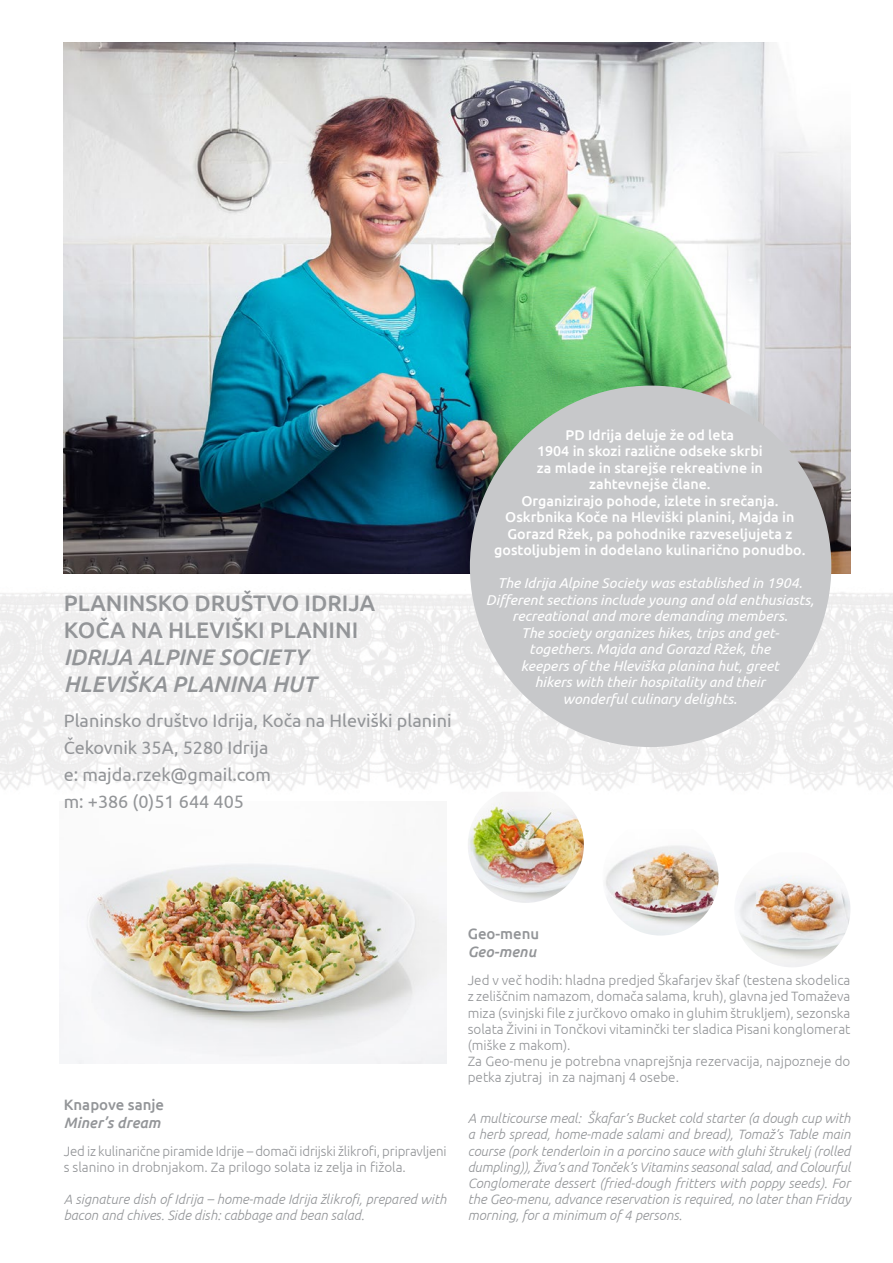
<style>
.page{position:relative;width:893px;height:1263px;background:#fff}
.page>*{position:absolute;margin:0;border:0;box-sizing:border-box;transform-origin:0 0}
.t1{font:500 22.5px/27px "Ubuntu";color:#939598}
.t2{font:italic 500 22.5px/27px "Ubuntu";color:#939598}
.t3{font:18px/27px "Ubuntu";color:#939598}
.t4{font:500 15px "Ubuntu";color:#939598}
.t5{font:italic 500 15px "Ubuntu";color:#939598}
.t6{font:italic 14.25px/16.5px "Ubuntu";color:#fff;text-align:center}
.t7{font:500 14.25px/16.5px "Ubuntu";color:#fff;text-align:center}
.t8{font:italic 300 13.5px/16.2px "Ubuntu";color:#939598}
.t9{font:300 13.5px/16.2px "Ubuntu";color:#939598}
</style>
<div class="page">
<img style="left:75px;top:864px;width:371px;height:200px">
<img style="left:64px;top:43px;width:786px;height:531px">
<div style="left:470px;top:386px;width:361px;height:361px;background:#c7c8ca;border-radius:50%"></div>
<img style="left:738px;top:876px;width:112px;height:91px">
<img style="left:605px;top:845px;width:114px;height:90px">
<img style="left:468px;top:792px;width:116px;height:111px">
<h1 class="t1" style="left:64px;top:588px;width:313px">PLANINSKO DRUŠTVO IDRIJA<br>KOČA NA HLEVIŠKI PLANINI</h1>
<h1 class="t2" style="left:64px;top:643px;width:254px">IDRIJA ALPINE SOCIETY<br>HLEVIŠKA PLANINA HUT</h1>
<h2 class="t3" style="left:64px;top:707px;width:389px">Planinsko društvo Idrija, Koča na Hleviški planini<br>Čekovnik 35A, 5280 Idrija<br>e: majda.rzek@gmail.com<br>m: +386 (0)51 644 405</h2>
<p class="t7" style="left:494px;top:426px;width:313px">PD Idrija deluje že od leta<br>1904 in skozi različne odseke skrbi<br>za mlade in starejše rekreativne in<br>zahtevnejše člane.<br>Organizirajo pohode, izlete in srečanja.<br>Oskrbnika Koče na Hleviški planini, Majda in Gorazd Ržek, pa pohodnike razveseljujeta z gostoljubjem in dodelano kulinarično ponudbo.</p>
<p class="t6" style="left:486px;top:575px;width:329px">The Idrija Alpine Society was established in 1904.<br>Different sections include young and old enthusiasts, recreational and more demanding members.<br>The society organizes hikes, trips and get-<br>togethers. Majda and Gorazd Ržek, the<br>keepers of the Hleviška planina hut, greet<br>hikers with their hospitality and their<br>wonderful culinary delights.</p>
<p class="t4" style="left:64px;top:1095px;width:102px">Knapove sanje</p>
<p class="t5" style="left:64px;top:1113px;width:98px">Miner’s dream</p>
<p class="t9" style="left:64px;top:1142px;width:384px">Jed iz kulinarične piramide Idrije – domači idrijski žlikrofi, pripravljeni s slanino in drobnjakom. Za prilogo solata iz zelja in fižola.</p>
<p class="t8" style="left:64px;top:1191px;width:384px">A signature dish of Idrija – home-made Idrija žlikrofi, prepared with bacon and chives. Side dish: cabbage and bean salad.</p>
<p class="t4" style="left:468px;top:924px;width:73px">Geo-menu</p>
<p class="t5" style="left:468px;top:942px;width:70px">Geo-menu</p>
<p class="t9" style="left:468px;top:972px;width:384px">Jed v več hodih: hladna predjed Škafarjev škaf (testena skodelica z zeliščnim namazom, domača salama, kruh), glavna jed Tomaževa miza (svinjski file z jurčkovo omako in gluhim štrukljem), sezonska solata Živini in Tončkovi vitaminčki ter sladica Pisani konglomerat (miške z makom).<br>Za Geo-menu je potrebna vnaprejšnja rezervacija, najpozneje do petka zjutraj in za najmanj 4 osebe.</p>
<p class="t8" style="left:468px;top:1110px;width:384px;text-align:justify">A multicourse meal: Škafar’s Bucket cold starter (a dough cup with a herb spread, home-made salami and bread), Tomaž’s Table main course (pork tenderloin in a porcino sauce with gluhi štrukelj (rolled dumpling)), Živa’s and Tonček’s Vitamins seasonal salad, and Colourful Conglomerate dessert (fried-dough fritters with poppy seeds). For the Geo-menu, advance reservation is required, no later than Friday morning, for a minimum of 4 persons.</p>
</div>
